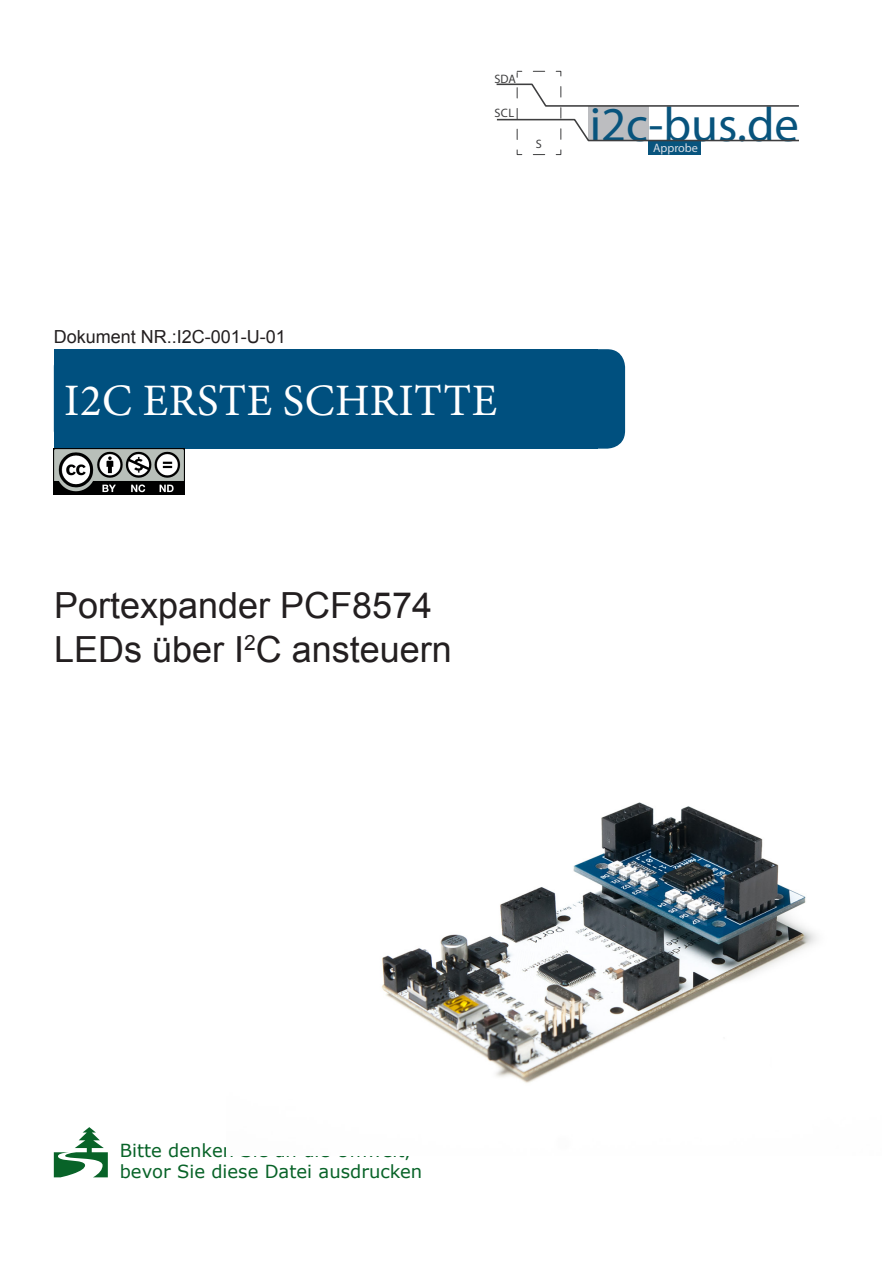
<style>
.page{position:relative;width:893px;height:1263px;background:#fff}
.page>*{position:absolute;margin:0;border:0;box-sizing:border-box;transform-origin:0 0}
.t1{font:48.9px "Myriad Pro";color:#08547d}
.t2{font:45px "Minion Pro";letter-spacing:.01em;color:#fff}
.t3{font:36px/43.2px "Arial";color:#231f20}
.t4{font:18px/21.6px "Verdana";color:#086328}
.t5{font:18px "Arial";color:#231f20}
.t6{font:12.15px "Myriad Pro";letter-spacing:.02em;color:#3e3e3f}
.t7{font:12.15px "Myriad Pro";color:#d9dee5}
</style>
<div class="page">
<div style="left:54px;top:349px;width:571px;height:100px;background:#00507f;border-radius:18px"></div>
<img style="left:54px;top:449px;width:130px;height:46px">
<svg style="left:496px;top:71px;width:303px;height:84px"></svg>
<img style="left:382px;top:802px;width:435px;height:281px">
<p class="t6" style="left:494px;top:71px;width:23px">SDA</p>
<p class="t6" style="left:494px;top:106px;width:21px">SCL</p>
<h1 class="t1" style="left:590px;top:94px;width:211px">i2c-bus.de</h1>
<p class="t6" style="left:536px;top:136px;width:8px">S</p>
<p class="t7" style="left:653px;top:140px;width:46px">Approbe</p>
<p class="t5" style="left:54px;top:325px;width:234px">Dokument NR.:I2C-001-U-01</p>
<h2 class="t2" style="left:64px;top:371px;width:435px">I2C ERSTE SCHRITTE</h2>
<h3 class="t3" style="left:54px;top:584px;width:399px">Portexpander PCF8574<br>LEDs über I<sup>2</sup>C ansteuern</h3>
<p class="t4" style="left:120px;top:1139px;width:304px">Bitte denken Sie an die Umwelt, bevor Sie diese Datei ausdrucken</p>
</div>
